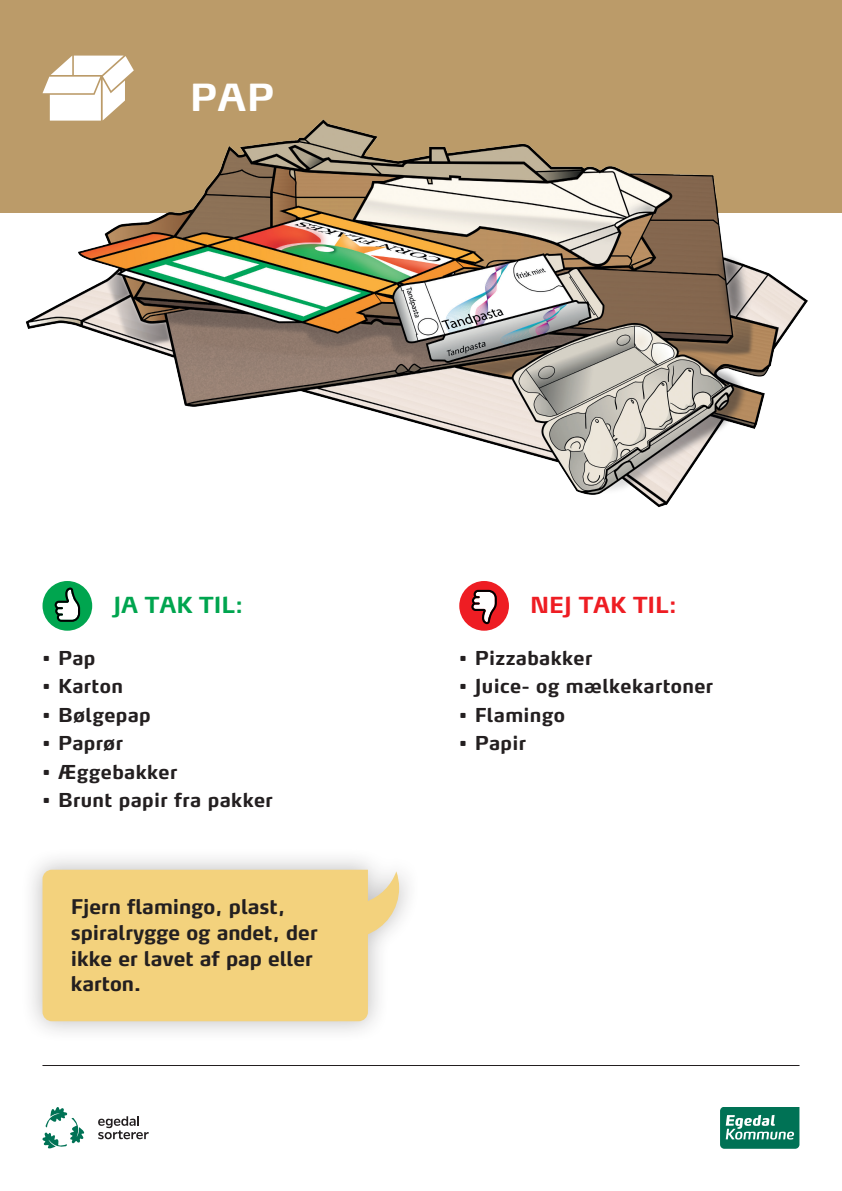
<style>
.page{position:relative;width:842px;height:1191px;background:#fff}
.page>*{position:absolute;margin:0;border:0;box-sizing:border-box;transform-origin:0 0}
.Fragmentrubrik_-_A3{font:700 37px "Max";color:#fff}
.NEJ_tak_-_A3{font:700 21.9px "Max";color:#ee1d23}
.JA_tak_-_A3{font:700 21.9px "Max";color:#00a54f}
.Bobbel_bold_-_A3{font:700 20px/25.7px "Max";color:#231f20}
.t1{font:700 19px "Max";letter-spacing:.02em;color:#231f20}
</style>
<div class="page">
<svg style="left:720px;top:1107px;width:79px;height:41px;background:#2c8a72"></svg>
<hr style="left:43px;top:1065px;width:756px;height:1px;background:#231f20">
<svg style="left:98px;top:1116px;width:51px;height:23px"></svg>
<svg style="left:43px;top:1107px;width:41px;height:41px"></svg>
<div style="left:0;top:0;width:842px;height:213px;background:#bb9b69"></div>
<div style="left:43px;top:581px;width:49px;height:49px;background:#00a54f;border-radius:50%"></div>
<svg style="left:55px;top:587px;width:25px;height:35px"></svg>
<div style="left:459px;top:581px;width:50px;height:49px;background:#ee1d23;border-radius:50%"></div>
<svg style="left:471px;top:590px;width:26px;height:34px"></svg>
<img style="left:26px;top:119px;width:782px;height:389px">
<div style="left:20px;top:847px;width:401px;height:196px;background:#231f20;opacity:.3"></div>
<svg style="left:368px;top:871px;width:31px;height:64px"></svg>
<div style="left:43px;top:869px;width:325px;height:152px;background:#f3d27d"></div>
<svg style="left:43px;top:56px;width:91px;height:65px"></svg>
<p class="Fragmentrubrik_-_A3" style="left:190px;top:74px;width:86px">PAP</p>
<p class="JA_tak_-_A3" style="left:113px;top:591px;width:131px">JA TAK TIL:</p>
<p class="t1" style="left:43px;top:645px;width:54px">• Pap</p>
<p class="t1" style="left:43px;top:674px;width:82px">• Karton</p>
<p class="t1" style="left:43px;top:702px;width:110px">• Bølgepap</p>
<p class="t1" style="left:43px;top:731px;width:82px">• Paprør</p>
<p class="t1" style="left:43px;top:759px;width:136px">• Æggebakker</p>
<p class="t1" style="left:43px;top:788px;width:232px">• Brunt papir fra pakker</p>
<p class="Bobbel_bold_-_A3" style="left:71px;top:893px;width:248px">Fjern flamingo, plast, spiralrygge og andet, der ikke er lavet af pap eller karton.</p>
<p class="NEJ_tak_-_A3" style="left:530px;top:591px;width:148px">NEJ TAK TIL:</p>
<p class="t1" style="left:459px;top:645px;width:135px">• Pizzabakker</p>
<p class="t1" style="left:459px;top:674px;width:255px">• Juice- og mælkekartoner</p>
<p class="t1" style="left:459px;top:702px;width:107px">• Flamingo</p>
<p class="t1" style="left:459px;top:731px;width:68px">• Papir</p>
</div>
